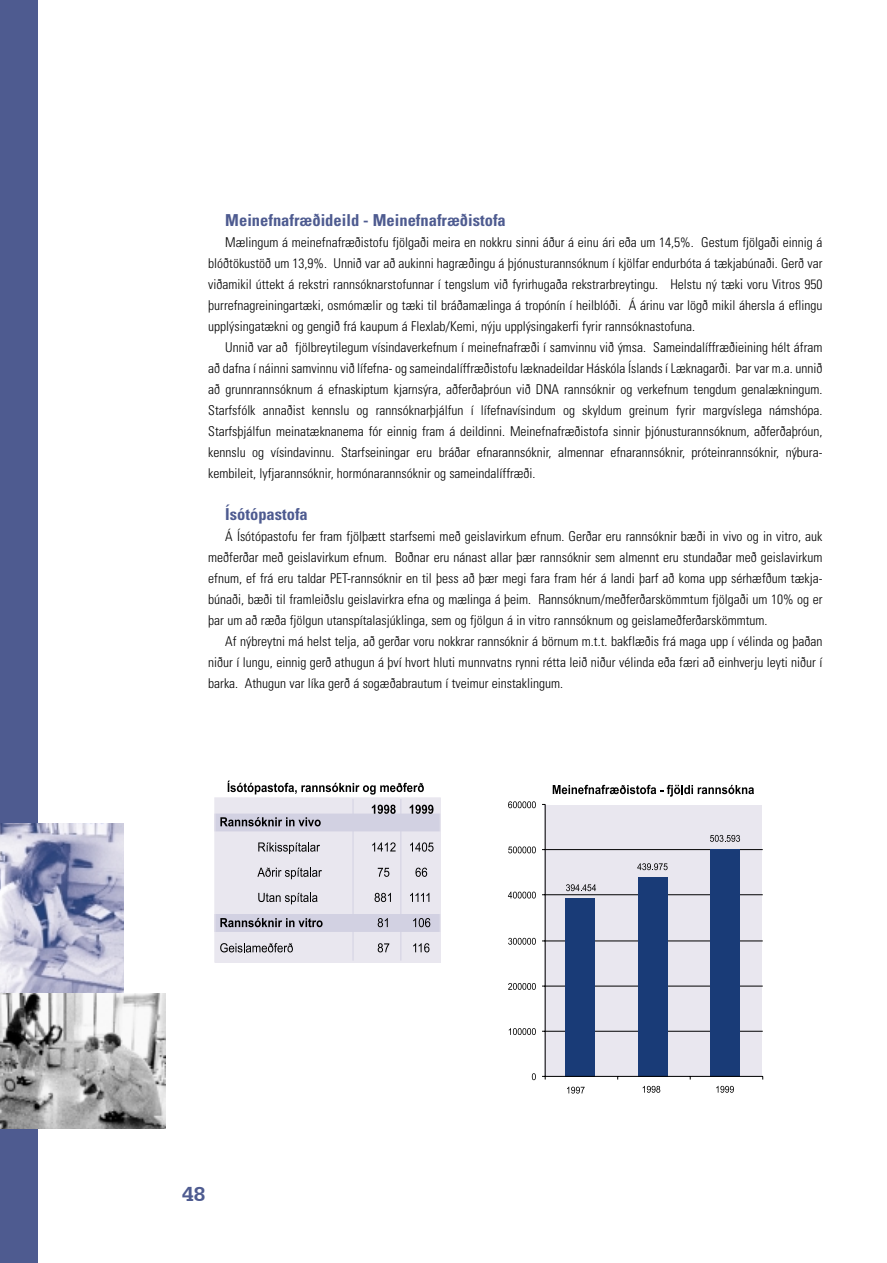
<style>
.page{position:relative;width:887px;height:1263px;background:#fff}
.page>*{position:absolute;margin:0;border:0;box-sizing:border-box;transform-origin:0 0}
.t1{font:21px "URW Egyptienne T Med";color:#4e5b90}
.t2{font:700 condensed 16.5px "Univers";color:#4e5b90}
.t3{font:300 condensed 13.5px/21px "Univers";color:#000;text-align:justify}
</style>
<div class="page">
<div style="left:0;top:0;width:37px;height:1263px;background:#4e5b90"></div>
<img style="left:0;top:823px;width:123px;height:170px">
<div style="left:215px;top:798px;width:225px;height:164px;background:#e9e7ef"></div>
<div style="left:214px;top:797px;width:226px;height:166px;border:1px solid #e9e7ef"></div>
<svg style="left:413px;top:943px;width:16px;height:9px"></svg>
<svg style="left:377px;top:943px;width:12px;height:9px"></svg>
<svg style="left:220px;top:943px;width:73px;height:9px"></svg>
<svg style="left:215px;top:914px;width:225px;height:18px;background:#bab9c8"></svg>
<svg style="left:410px;top:893px;width:19px;height:9px"></svg>
<svg style="left:374px;top:893px;width:17px;height:9px"></svg>
<svg style="left:258px;top:893px;width:59px;height:11px"></svg>
<svg style="left:415px;top:868px;width:12px;height:9px"></svg>
<svg style="left:377px;top:868px;width:12px;height:9px"></svg>
<svg style="left:257px;top:868px;width:65px;height:11px"></svg>
<svg style="left:410px;top:842px;width:23px;height:10px"></svg>
<svg style="left:372px;top:842px;width:23px;height:10px"></svg>
<svg style="left:258px;top:842px;width:62px;height:12px"></svg>
<svg style="left:215px;top:805px;width:225px;height:26px"></svg>
<hr style="left:400px;top:799px;width:1px;height:162px;background:#d2d1e2">
<hr style="left:352px;top:799px;width:1px;height:162px;background:#d2d1e2">
<svg style="left:227px;top:781px;width:196px;height:14px"></svg>
<div style="left:544px;top:805px;width:217px;height:272px;background:#e9e7ef"></div>
<hr style="left:545px;top:1031px;width:217px;height:1px;background:#000">
<hr style="left:545px;top:986px;width:217px;height:1px;background:#000">
<hr style="left:545px;top:941px;width:217px;height:1px;background:#000">
<hr style="left:545px;top:894px;width:217px;height:1px;background:#000">
<hr style="left:545px;top:849px;width:217px;height:1px;background:#000">
<div style="left:565px;top:898px;width:30px;height:179px;background:#193b77"></div>
<div style="left:638px;top:877px;width:29px;height:200px;background:#193b77"></div>
<div style="left:710px;top:849px;width:29px;height:228px;background:#193b77"></div>
<hr style="left:544px;top:804px;width:1px;height:272px;background:#000">
<hr style="left:545px;top:1076px;width:217px;height:1px;background:#000">
<svg style="left:566px;top:884px;width:29px;height:7px"></svg>
<svg style="left:637px;top:863px;width:30px;height:7px"></svg>
<svg style="left:710px;top:835px;width:29px;height:7px"></svg>
<svg style="left:531px;top:1073px;width:4px;height:7px"></svg>
<svg style="left:508px;top:1028px;width:27px;height:7px"></svg>
<svg style="left:508px;top:983px;width:27px;height:7px"></svg>
<svg style="left:508px;top:938px;width:27px;height:7px"></svg>
<svg style="left:507px;top:892px;width:28px;height:7px"></svg>
<svg style="left:508px;top:846px;width:27px;height:7px"></svg>
<svg style="left:508px;top:801px;width:27px;height:7px"></svg>
<svg style="left:567px;top:1087px;width:17px;height:7px"></svg>
<svg style="left:642px;top:1086px;width:18px;height:7px"></svg>
<svg style="left:716px;top:1086px;width:17px;height:7px"></svg>
<svg style="left:552px;top:785px;width:201px;height:12px"></svg>
<img style="left:0;top:994px;width:165px;height:135px">
<p class="t2" style="left:225px;top:214px;width:282px">Meinefnafræðideild - Meinefnafræðistofa</p>
<p class="t3" style="left:208px;top:233px;width:615px;text-indent:17px">Mælingum á meinefnafræðistofu fjölgaði meira en nokkru sinni áður á einu ári eða um 14,5%. Gestum fjölgaði einnig á blóðtökustöð um 13,9%. Unnið var að aukinni hagræðingu á þjónusturannsóknum í kjölfar endurbóta á tækjabúnaði. Gerð var viðamikil úttekt á rekstri rannsóknarstofunnar í tengslum við fyrirhugaða rekstrarbreytingu. Helstu ný tæki voru Vitros 950 þurrefnagreiningartæki, osmómælir og tæki til bráðamælinga á tropónín í heilblóði. Á árinu var lögð mikil áhersla á eflingu upplýsingatækni og gengið frá kaupum á Flexlab/Kemi, nýju upplýsingakerfi fyrir rannsóknastofuna.</p>
<p class="t3" style="left:208px;top:338px;width:615px;text-indent:17px">Unnið var að fjölbreytilegum vísindaverkefnum í meinefnafræði í samvinnu við ýmsa. Sameindalíffræðieining hélt áfram að dafna í náinni samvinnu við lífefna- og sameindalíffræðistofu læknadeildar Háskóla Íslands í Læknagarði. Þar var m.a. unnið að grunnrannsóknum á efnaskiptum kjarnsýra, aðferðaþróun við DNA rannsóknir og verkefnum tengdum genalækningum.<br>Starfsfólk annaðist kennslu og rannsóknarþjálfun í lífefnavísindum og skyldum greinum fyrir margvíslega námshópa.<br>Starfsþjálfun meinatæknanema fór einnig fram á deildinni. Meinefnafræðistofa sinnir þjónusturannsóknum, aðferðaþróun, kennslu og vísindavinnu. Starfseiningar eru bráðar efnarannsóknir, almennar efnarannsóknir, próteinrannsóknir, nýbura&shy;kembileit, lyfjarannsóknir, hormónarannsóknir og sameindalíffræði.</p>
<p class="t2" style="left:225px;top:508px;width:84px">Ísótópastofa</p>
<p class="t3" style="left:208px;top:527px;width:615px;text-indent:17px">Á Ísótópastofu fer fram fjölþætt starfsemi með geislavirkum efnum. Gerðar eru rannsóknir bæði in vivo og in vitro, auk meðferðar með geislavirkum efnum. Boðnar eru nánast allar þær rannsóknir sem almennt eru stundaðar með geislavirkum efnum, ef frá eru taldar PET-rannsóknir en til þess að þær megi fara fram hér á landi þarf að koma upp sérhæfðum tækja&shy;búnaði, bæði til framleiðslu geislavirkra efna og mælinga á þeim. Rannsóknum/meðferðarskömmtum fjölgaði um 10% og er þar um að ræða fjölgun utanspítalasjúklinga, sem og fjölgun á in vitro rannsóknum og geislameðferðarskömmtum.</p>
<p class="t3" style="left:208px;top:632px;width:615px;text-indent:17px">Af nýbreytni má helst telja, að gerðar voru nokkrar rannsóknir á börnum m.t.t. bakflæðis frá maga upp í vélinda og þaðan niður í lungu, einnig gerð athugun á því hvort hluti munnvatns rynni rétta leið niður vélinda eða færi að einhverju leyti niður í barka. Athugun var líka gerð á sogæðabrautum í tveimur einstaklingum.</p>
<h1 class="t1" style="left:182px;top:1179px;width:25px">48</h1>
</div>
